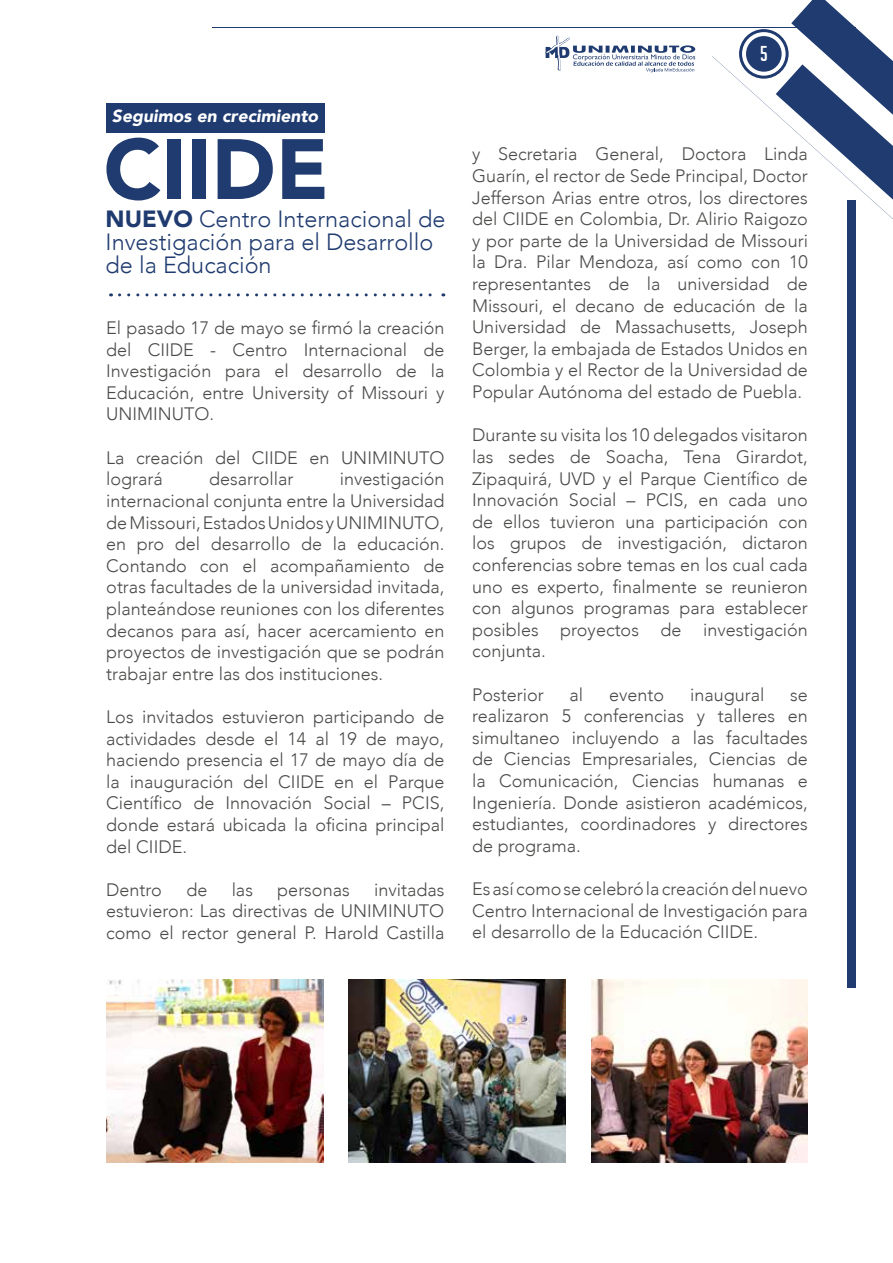
<style>
.page{position:relative;width:893px;height:1263px;background:#fff}
.page>*{position:absolute;margin:0;border:0;box-sizing:border-box;transform-origin:0 0}
.t1{font:900 84.45px "Avenir";color:#203b6f}
.t2{font:300 23.4px/23px "Avenir";color:#203b6f}
.t3{font:21px "Big Noodle Titling";color:#fff}
.t4{font:300 18px/21.6px "Avenir";color:#4a4a49;text-align:justify}
.t5{font:italic 900 17.55px "Avenir";color:#fff}
.s1{font-weight:900}
</style>
<div class="page">
<div style="left:847px;top:200px;width:9px;height:787px;background:#203b6f"></div>
<svg style="left:712px;top:0;width:181px;height:219px"></svg>
<svg style="left:546px;top:35px;width:149px;height:37px"></svg>
<svg style="left:120px;top:293px;width:324px;height:3px"></svg>
<img style="left:591px;top:979px;width:217px;height:184px">
<img style="left:349px;top:979px;width:217px;height:184px">
<img style="left:106px;top:979px;width:217px;height:184px">
<div style="left:106px;top:103px;width:219px;height:30px;background:#203b6f"></div>
<p class="t5" style="left:112px;top:101px;width:208px">Seguimos en crecimiento</p>
<h1 class="t1" style="left:104px;top:97px;width:227px">CIIDE</h1>
<p class="t2" style="left:106px;top:208px;width:341px"><span class="s1">NUEVO</span> Centro Internacional de<br>Investigación para el Desarrollo de la Educación</p>
<p class="t4" style="left:106px;top:317px;width:340px">El pasado 17 de mayo se firmó la creación del CIIDE - Centro Internacional de Investigación para el desarrollo de la Educación, entre University of Missouri y UNIMINUTO.</p>
<p class="t4" style="left:106px;top:447px;width:340px">La creación del CIIDE en UNIMINUTO logrará</p>
<p class="t4" style="left:209px;top:468px;width:86px">desarrollar</p>
<p class="t4" style="left:106px;top:468px;width:340px;text-indent:233px">investigación internacional conjunta entre la Universidad de Missouri, Estados Unidos y UNIMINUTO, en pro del desarrollo de la educación.<br>Contando con el acompañamiento de otras facultades de la universidad invitada, planteándose reuniones con los diferentes decanos para así, hacer acercamiento en proyectos de investigación que se podrán trabajar entre las dos instituciones.</p>
<p class="t4" style="left:106px;top:706px;width:340px">Los invitados estuvieron participando de actividades desde el 14 al 19 de mayo, haciendo presencia el 17 de mayo día de la inauguración del CIIDE en el Parque Científico de Innovación Social – PCIS, donde estará ubicada la oficina principal del CIIDE.</p>
<p class="t4" style="left:106px;top:879px;width:57px">Dentro</p>
<p class="t4" style="left:186px;top:879px;width:23px">de</p>
<p class="t4" style="left:232px;top:879px;width:23px">las</p>
<p class="t4" style="left:277px;top:879px;width:74px">personas</p>
<p class="t4" style="left:106px;top:879px;width:340px;text-indent:268px">invitadas estuvieron: Las directivas de UNIMINUTO como el rector general P. Harold Castilla</p>
<p class="t3" style="left:760px;top:42px;width:9px">5</p>
<p class="t4" style="left:472px;top:143px;width:337px">y Secretaria General, Doctora Linda Guarín, el rector de Sede Principal, Doctor Jefferson Arias entre otros, los directores del CIIDE en Colombia, Dr. Alirio Raigozo y por parte de la Universidad de Missouri la Dra. Pilar Mendoza, así como con 10 representantes de la universidad de Missouri, el decano de educación de la Universidad de Massachusetts, Joseph Berger, la embajada de Estados Unidos en Colombia y el Rector de la Universidad de Popular Autónoma del estado de Puebla.</p>
<p class="t4" style="left:472px;top:424px;width:337px">Durante su visita los 10 delegados visitaron las sedes de Soacha, Tena Girardot, Zipaquirá, UVD y el Parque Científico de Innovación Social – PCIS, en cada uno de ellos tuvieron una participación con los grupos de investigación, dictaron conferencias sobre temas en los cual cada uno es experto, finalmente se reunieron con algunos programas para establecer posibles proyectos de investigación conjunta.</p>
<p class="t4" style="left:472px;top:683px;width:73px">Posterior</p>
<p class="t4" style="left:570px;top:683px;width:15px">al</p>
<p class="t4" style="left:609px;top:683px;width:57px">evento</p>
<p class="t4" style="left:690px;top:683px;width:76px">inaugural</p>
<p class="t4" style="left:472px;top:683px;width:337px;text-indent:318px">se realizaron 5 conferencias y talleres en simultaneo incluyendo a las facultades de Ciencias Empresariales, Ciencias de la Comunicación, Ciencias humanas e Ingeniería. Donde asistieron académicos, estudiantes, coordinadores y directores de programa.</p>
<p class="t4" style="left:472px;top:878px;width:337px">Es así como se celebró la creación del nuevo Centro Internacional de Investigación para el desarrollo de la Educación CIIDE.</p>
</div>
